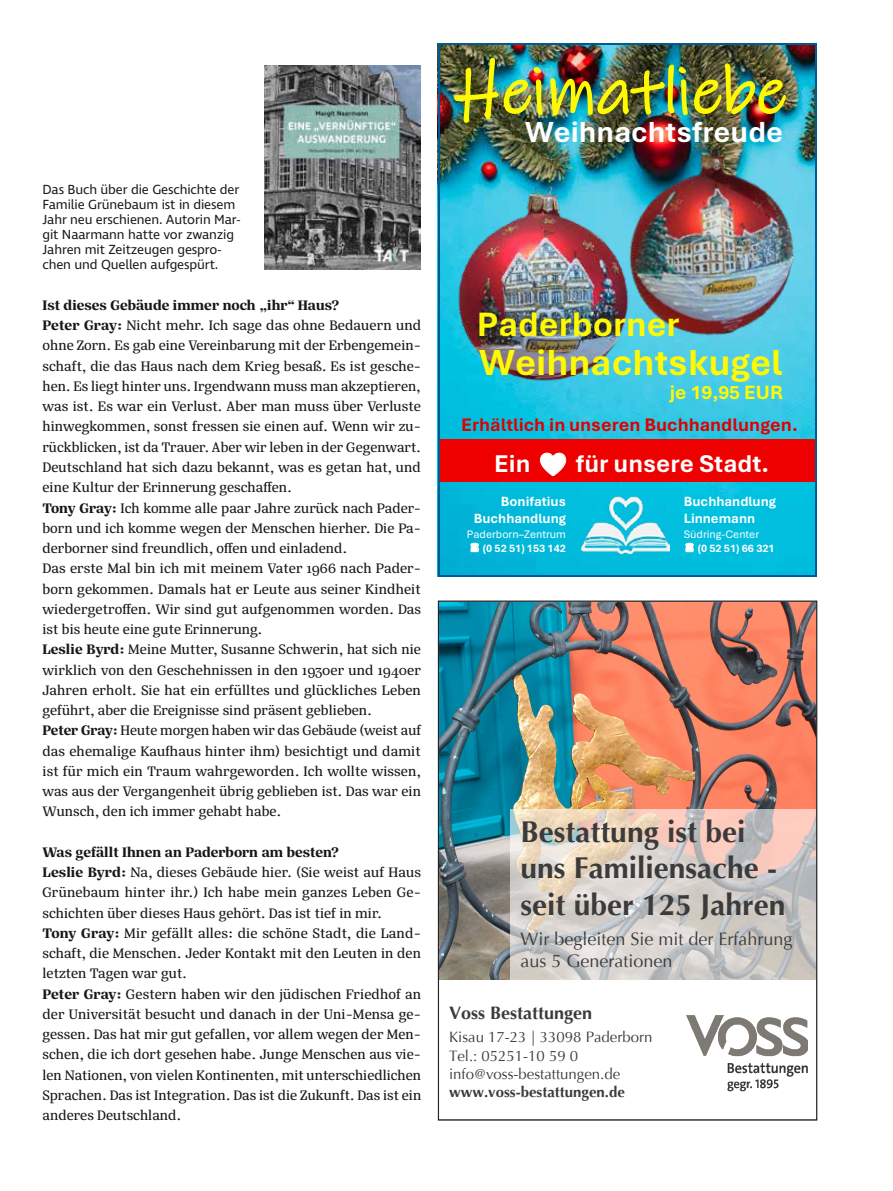
<style>
.page{position:relative;width:893px;height:1191px;background:#fff}
.page>*{position:absolute;margin:0;border:0;box-sizing:border-box;transform-origin:0 0}
.t1{font:66.15px "Ink Free";color:#fffa00}
.t2{font:700 38.1px "Aptos";color:#fffa00}
.t3{font:700 35.55px "Aptos";color:#fffa00}
.t4{font:700 30.45px "Aptos";color:#fff}
.t5{font:700 30px/36.3px "Optima";color:#3b3b3b}
.t6{font:700 25.5px "Aptos";color:#fff}
.t7{font:700 20.25px "Aptos";color:#fffa00}
.t8{font:700 19.05px "Aptos";color:#df0000}
.t9{font:18px/21.8px "Optima";color:#3b3b3b}
.t10{font:700 18px "Optima";color:#3b3b3b}
.t11{font:15px/20.2px "Silva Text";color:#181716}
.t12{font:15px/18.1px "Optima";color:#3b3b3b}
.t13{font:700 15px "Optima";color:#3b3b3b}
.t14{font:700 14.1px/17.1px "Aptos";color:#fff}
.t15{font:13.5px/15px "Ingra";letter-spacing:-.01em;color:#181716}
.t16{font:11.4px "Aptos";color:#fff}
.t17{font:700 11.4px "Aptos";color:#fff}
.s1{font-weight:700}
</style>
<div class="page">
<img style="left:264px;top:65px;width:157px;height:204px">
<img style="left:440px;top:45px;width:375px;height:530px">
<img style="left:597px;top:131px;width:218px;height:244px">
<img style="left:582px;top:494px;width:87px;height:65px">
<div style="left:438px;top:440px;width:378px;height:42px;background:#ef0000"></div>
<img style="left:453px;top:188px;width:180px;height:199px">
<hr style="left:440px;top:43px;width:375px;height:2px;background:#005b93">
<hr style="left:438px;top:45px;width:2px;height:530px;background:#005b93">
<hr style="left:815px;top:45px;width:1px;height:530px;background:#005b93">
<hr style="left:440px;top:575px;width:375px;height:2px;background:#005b93">
<img style="left:440px;top:603px;width:375px;height:377px">
<svg style="left:686px;top:1015px;width:122px;height:76px"></svg>
<svg style="left:686px;top:543px;width:7px;height:8px"></svg>
<svg style="left:471px;top:543px;width:7px;height:8px"></svg>
<p class="t15" style="left:43px;top:183px;width:199px">Das Buch über die Geschichte der<br>Familie Grünebaum ist in diesem<br>Jahr neu erschienen. Autorin Mar&shy;git Naarmann hatte vor zwanzig<br>Jahren mit Zeitzeugen gespro&shy;chen und Quellen aufgespürt.</p>
<p class="t11" style="left:43px;top:295px;width:380px"><span class="s1">Ist dieses Gebäude immer noch „ihr“ Haus?<br>Peter Gray:</span> Nicht mehr. Ich sage das ohne Bedauern und ohne Zorn. Es gab eine Vereinbarung mit der Erbengemein&shy;schaft, die das Haus nach dem Krieg besaß. Es ist gesche&shy;hen. Es liegt hinter uns. Irgendwann muss man akzeptieren, was ist. Es war ein Verlust. Aber man muss über Verluste hinwegkommen, sonst fressen sie einen auf. Wenn wir zu&shy;rückblicken, ist da Trauer. Aber wir leben in der Gegenwart.<br>Deutschland hat sich dazu bekannt, was es getan hat, und eine Kultur der Erinnerung geschaffen.<br><span class="s1">Tony Gray:</span> Ich komme alle paar Jahre zurück nach Pader&shy;born und ich komme wegen der Menschen hierher. Die Pa&shy;derborner sind freundlich, offen und einladend.<br>Das erste Mal bin ich mit meinem Vater 1966 nach Pader&shy;born gekommen. Damals hat er Leute aus seiner Kindheit wiedergetroffen. Wir sind gut aufgenommen worden. Das ist bis heute eine gute Erinnerung.<br><span class="s1">Leslie Byrd:</span> Meine Mutter, Susanne Schwerin, hat sich nie wirklich von den Geschehnissen in den 1930er und 1940er Jahren erholt. Sie hat ein erfülltes und glückliches Leben geführt, aber die Ereignisse sind präsent geblieben.<br><span class="s1">Peter Gray:</span> Heute morgen haben wir das Gebäude (weist auf das ehemalige Kaufhaus hinter ihm) besichtigt und damit ist für mich ein Traum wahrgeworden. Ich wollte wissen, was aus der Vergangenheit übrig geblieben ist. Das war ein Wunsch, den ich immer gehabt habe.</p>
<p class="t11" style="left:43px;top:841px;width:380px"><span class="s1">Was gefällt Ihnen an Paderborn am besten?<br>Leslie Byrd:</span> Na, dieses Gebäude hier. (Sie weist auf Haus Grünebaum hinter ihr.) Ich habe mein ganzes Leben Ge&shy;schichten über dieses Haus gehört. Das ist tief in mir.<br><span class="s1">Tony Gray:</span> Mir gefällt alles: die schöne Stadt, die Land&shy;schaft, die Menschen. Jeder Kontakt mit den Leuten in den letzten Tagen war gut.<br><span class="s1">Peter Gray:</span> Gestern haben wir den jüdischen Friedhof an der Universität besucht und danach in der Uni-Mensa ge&shy;gessen. Das hat mir gut gefallen, vor allem wegen der Men&shy;schen, die ich dort gesehen habe. Junge Menschen aus vie&shy;len Nationen, von vielen Kontinenten, mit unterschiedlichen Sprachen. Das ist Integration. Das ist die Zukunft. Das ist ein anderes Deutschland.</p>
<h1 class="t1" style="left:456px;top:44px;width:332px">Heimatliebe</h1>
<h3 class="t4" style="left:525px;top:111px;width:259px">Weihnachtsfreude</h3>
<h3 class="t3" style="left:477px;top:300px;width:204px">Paderborner</h3>
<h2 class="t2" style="left:479px;top:336px;width:305px">Weihnachtskugel</h2>
<h3 class="t7" style="left:670px;top:379px;width:115px">je 19,95 EUR</h3>
<p class="t8" style="left:461px;top:412px;width:338px">Erhältlich in unseren Buchhandlungen.</p>
<h3 class="t6" style="left:494px;top:446px;width:276px">Ein ♥ für unsere Stadt.</h3>
<p class="t14" style="left:474px;top:492px;width:94px;text-align:right">Bonifatius<br>Buchhandlung</p>
<p class="t16" style="left:467px;top:526px;width:100px">Paderborn–Zentrum</p>
<p class="t17" style="left:483px;top:540px;width:85px">(0 52 51) 153 142</p>
<p class="t14" style="left:684px;top:492px;width:94px">Buchhandlung<br>Linnemann</p>
<p class="t16" style="left:684px;top:526px;width:77px">Südring-Center</p>
<p class="t17" style="left:698px;top:540px;width:78px">(0 52 51) 66 321</p>
<h3 class="t5" style="left:520px;top:814px;width:267px">Bestattung ist bei uns Familiensache - seit über 125 Jahren</h3>
<p class="t9" style="left:520px;top:928px;width:274px">Wir begleiten Sie mit der Erfahrung aus 5 Generationen</p>
<p class="t10" style="left:449px;top:1002px;width:145px">Voss Bestattungen</p>
<p class="t12" style="left:449px;top:1028px;width:205px">Kisau 17-23 | 33098 Paderborn<br>Tel.: 05251-10 59 0 info@voss-bestattungen.de</p>
<p class="t13" style="left:449px;top:1083px;width:177px">www.voss-bestattungen.de</p>
</div>
